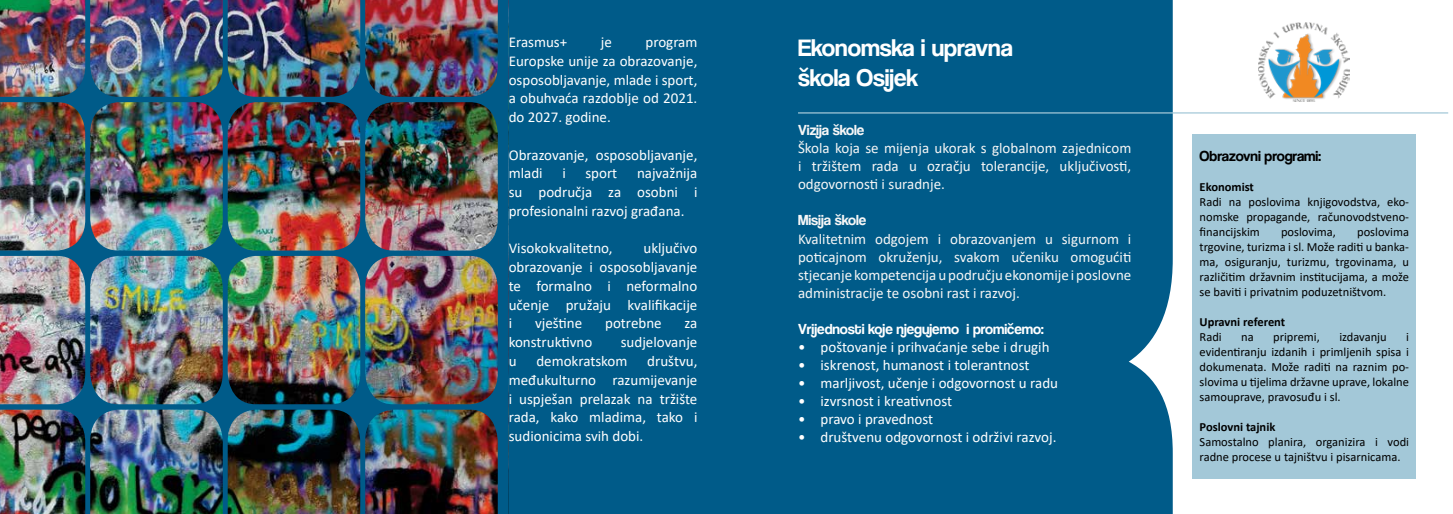
<style>
.page{position:relative;width:1453px;height:514px;background:#fff}
.page>*{position:absolute;margin:0;border:0;box-sizing:border-box;transform-origin:0 0}
.t1{font:25px/30px "Coolvetica Rg";color:#fff}
.t2{font:15px/18.8px "Calibri";color:#fff;text-align:justify}
.t3{font:15px/18px "Calibri";color:#f6f6f6;text-align:justify}
.t4{font:15px "Coolvetica Rg";color:#fff}
.t5{font:15px "Coolvetica Rg";color:#f6f6f6}
.t6{font:15px "Coolvetica Rg";color:#000}
.t7{font:12.5px/15px "Calibri";color:#000;text-align:justify}
.t8{font:700 12.5px "Calibri";color:#000}
</style>
<div class="page">
<div style="left:726px;top:0;width:727px;height:514px;background:#005b89"></div>
<svg style="left:1129px;top:0;width:324px;height:514px;fill:#fff"></svg>
<div style="left:492px;top:0;width:234px;height:514px;background:#005b89"></div>
<img style="left:1259px;top:23px;width:90px;height:79px">
<img style="left:0;top:0;width:509px;height:514px">
<hr style="left:798px;top:112px;width:650px;height:2px;background:#a3c8d8">
<div style="left:1192px;top:134px;width:224px;height:344px;background:#a3c8d8"></div>
<p class="t2" style="left:509px;top:32px;width:60px">Erasmus+</p>
<p class="t2" style="left:601px;top:32px;width:13px">je</p>
<p class="t2" style="left:509px;top:32px;width:190px;text-indent:137px">program Europske unije za obrazovanje, osposobljavanje, mlade i sport, a obuhvaća razdoblje od 2021. do 2027. godine.</p>
<p class="t2" style="left:509px;top:145px;width:190px">Obrazovanje, osposobljavanje, mladi</p>
<p class="t2" style="left:509px;top:164px;width:190px;text-indent:128px">najvažnija su područja za osobni i profesionalni razvoj građana.</p>
<p class="t2" style="left:509px;top:239px;width:105px">Visokokvalitetno,</p>
<p class="t2" style="left:562px;top:164px;width:5px">i</p>
<p class="t2" style="left:585px;top:164px;width:33px">sport</p>
<p class="t2" style="left:509px;top:239px;width:190px;text-indent:135px">uključivo obrazovanje i osposobljavanje te formalno i neformalno učenje pružaju kvalifikacije i</p>
<p class="t2" style="left:535px;top:314px;width:49px">vještine</p>
<p class="t2" style="left:605px;top:314px;width:58px">potrebne</p>
<p class="t2" style="left:684px;top:314px;width:14px">za</p>
<p class="t2" style="left:509px;top:332px;width:85px">konstruktivno</p>
<p class="t2" style="left:621px;top:332px;width:78px">sudjelovanje</p>
<p class="t2" style="left:509px;top:351px;width:9px">u</p>
<p class="t2" style="left:536px;top:351px;width:93px">demokratskom</p>
<p class="t2" style="left:509px;top:351px;width:190px;text-indent:139px">društvu, međukulturno razumijevanje i uspješan prelazak na tržište rada, kako mladima, tako i sudionicima svih dobi.</p>
<h1 class="t1" style="left:798px;top:32px;width:216px">Ekonomska i upravna škola Osijek</h1>
<p class="t5" style="left:798px;top:122px;width:68px">Vizija škole</p>
<p class="t3" style="left:798px;top:139px;width:335px">Škola koja se mijenja ukorak s globalnom zajednicom i tržištem rada u ozračju tolerancije, uključivosti, odgovornosti i suradnje.</p>
<p class="t5" style="left:798px;top:212px;width:70px">Misija škole</p>
<p class="t3" style="left:798px;top:229px;width:335px">Kvalitetnim odgojem i obrazovanjem u sigurnom i poticajnom okruženju, svakom učeniku omogućiti stjecanje kompetencija u području ekonomije i poslovne administracije te osobni rast i razvoj.</p>
<p class="t4" style="left:798px;top:320px;width:247px">Vrijednosti koje njegujemo i promičemo:</p>
<p class="t2" style="left:798px;top:337px;width:253px">• poštovanje i prihvaćanje sebe i drugih</p>
<p class="t2" style="left:798px;top:355px;width:233px">• iskrenost, humanost i tolerantnost</p>
<p class="t2" style="left:798px;top:373px;width:262px">• marljivost, učenje i odgovornost u radu</p>
<p class="t2" style="left:798px;top:391px;width:156px">• izvrsnost i kreativnost</p>
<p class="t2" style="left:798px;top:409px;width:137px">• pravo i pravednost</p>
<p class="t2" style="left:798px;top:427px;width:260px">• društvenu odgovornost i održivi razvoj.</p>
<p class="t6" style="left:1199px;top:147px;width:123px">Obrazovni programi:</p>
<p class="t8" style="left:1199px;top:178px;width:56px">Ekonomist</p>
<p class="t7" style="left:1199px;top:194px;width:211px">Radi na poslovima knjigovodstva, eko&shy;nomske propagande, računovodstveno&shy;financijskim</p>
<p class="t7" style="left:1199px;top:224px;width:211px;text-indent:158px">poslovima trgovine, turizma i sl. Može raditi u banka&shy;ma, osiguranju, turizmu, trgovinama, u različitim državnim institucijama, a može se baviti i privatnim poduzetništvom.</p>
<p class="t8" style="left:1199px;top:313px;width:87px">Upravni referent</p>
<p class="t7" style="left:1199px;top:329px;width:24px">Radi</p>
<p class="t7" style="left:1241px;top:329px;width:14px">na</p>
<p class="t7" style="left:1273px;top:329px;width:48px">pripremi,</p>
<p class="t7" style="left:1339px;top:329px;width:49px">izdavanju</p>
<p class="t7" style="left:1281px;top:224px;width:57px">poslovima,</p>
<p class="t7" style="left:1199px;top:329px;width:211px;text-indent:207px">i evidentiranju izdanih i primljenih spisa i dokumenata. Može raditi na raznim po&shy;slovima u tijelima državne uprave, lokalne samouprave, pravosuđu i sl.</p>
<p class="t8" style="left:1199px;top:418px;width:77px">Poslovni tajnik</p>
<p class="t7" style="left:1199px;top:434px;width:211px">Samostalno planira, organizira i vodi radne procese u tajništvu i pisarnicama.</p>
</div>
